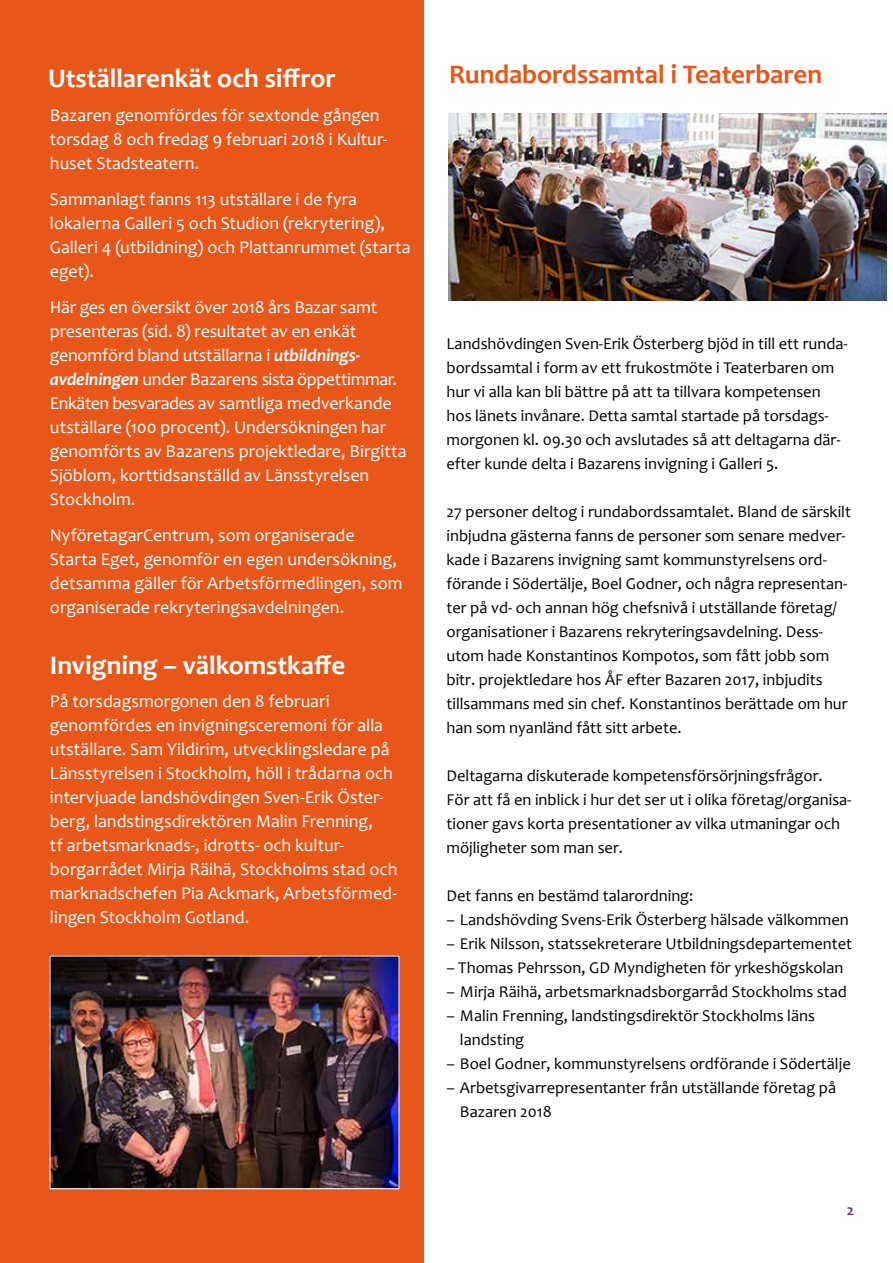
<style>
.page{position:relative;width:893px;height:1263px;background:#fff}
.page>*{position:absolute;margin:0;border:0;box-sizing:border-box;transform-origin:0 0}
.t1{font:700 27px "Candara";letter-spacing:-.005em;color:#fff}
.t2{font:700 27px "Candara";letter-spacing:-.005em;color:#e85619}
.t3{font:18px/24px "Candara";color:#fff}
.t4{font:16.5px/24px "Candara";color:#000}
.t5{font:700 15px "Candara";color:#79347a}
.s1{font-weight:700;font-style:italic}
</style>
<div class="page">
<div style="left:0;top:0;width:424px;height:1263px;background:#e85619"></div>
<img style="left:51px;top:957px;width:347px;height:230px">
<div style="left:49px;top:955px;width:351px;height:234px;border:1px solid #fff"></div>
<img style="left:448px;top:114px;width:438px;height:187px">
<h1 class="t1" style="left:48px;top:61px;width:289px">Utställarenkät och siffror</h1>
<h1 class="t2" style="left:449px;top:58px;width:375px">Rundabordssamtal i Teaterbaren</h1>
<p class="t3" style="left:50px;top:103px;width:339px">Bazaren genomfördes för sextonde gången torsdag 8 och fredag 9 februari 2018 i Kultur&shy;huset Stadsteatern.</p>
<p class="t3" style="left:50px;top:187px;width:362px">Sammanlagt fanns 113 utställare i de fyra lokalerna Galleri 5 och Studion (rekrytering), Galleri 4 (utbildning) och Plattanrummet (starta eget).</p>
<p class="t3" style="left:50px;top:295px;width:358px">Här ges en översikt över 2018 års Bazar samt presenteras (sid. 8) resultatet av en enkät genomförd bland utställarna i <span class="s1">utbildnings&shy;avdelningen</span> under Bazarens sista öppettimmar.<br>Enkäten besvarades av samtliga medverkande utställare (100 procent). Undersökningen har genomförts av Bazarens projektledare, Birgitta Sjöblom, korttidsanställd av Länsstyrelsen Stockholm.</p>
<p class="t3" style="left:50px;top:523px;width:354px">NyföretagarCentrum, som organiserade Starta Eget, genomför en egen undersökning, detsamma gäller för Arbetsförmedlingen, som organiserade rekryteringsavdelningen.</p>
<h1 class="t1" style="left:50px;top:648px;width:297px">Invigning – välkomstkaffe</h1>
<p class="t3" style="left:50px;top:688px;width:349px">På torsdagsmorgonen den 8 februari genomfördes en invigningsceremoni för alla utställare. Sam Yildirim, utvecklingsledare på Länsstyrelsen i Stockholm, höll i trådarna och intervjuade landshövdingen Sven-Erik Öster&shy;berg, landstingsdirektören Malin Frenning,<br>tf arbetsmarknads-, idrotts- och kultur&shy;borgarrådet Mirja Räihä, Stockholms stad och marknadschefen Pia Ackmark, Arbetsförmed&shy;lingen Stockholm Gotland.</p>
<p class="t4" style="left:446px;top:331px;width:403px">Landshövdingen Sven-Erik Österberg bjöd in till ett runda&shy;bordssamtal i form av ett frukostmöte i Teaterbaren om hur vi alla kan bli bättre på att ta tillvara kompetensen hos länets invånare. Detta samtal startade på torsdags&shy;morgonen kl. 09.30 och avslutades så att deltagarna där&shy;efter kunde delta i Bazarens invigning i Galleri 5.</p>
<p class="t4" style="left:446px;top:499px;width:406px">27 personer deltog i rundabordssamtalet. Bland de särskilt inbjudna gästerna fanns de personer som senare medver&shy;kade i Bazarens invigning samt kommunstyrelsens ord&shy;förande i Södertälje, Boel Godner, och några representan&shy;ter på vd- och annan hög chefsnivå i utställande företag/ organisationer i Bazarens rekryteringsavdelning. Dess&shy;utom hade Konstantinos Kompotos, som fått jobb som bitr. projektledare hos ÅF efter Bazaren 2017, inbjudits tillsammans med sin chef. Konstantinos berättade om hur han som nyanländ fått sitt arbete.</p>
<p class="t4" style="left:446px;top:764px;width:406px">Deltagarna diskuterade kompetensförsörjningsfrågor.<br>För att få en inblick i hur det ser ut i olika företag/organisa&shy;tioner gavs korta presentationer av vilka utmaningar och möjligheter som man ser.</p>
<p class="t4" style="left:446px;top:884px;width:248px">Det fanns en bestämd talarordning:</p>
<p class="t4" style="left:446px;top:908px;width:404px">– Landshövding Svens-Erik Österberg hälsade välkommen</p>
<p class="t4" style="left:446px;top:932px;width:407px">– Erik Nilsson, statssekreterare Utbildningsdepartementet</p>
<p class="t4" style="left:446px;top:956px;width:398px">– Thomas Pehrsson, GD Myndigheten för yrkeshögskolan</p>
<p class="t4" style="left:446px;top:980px;width:402px">– Mirja Räihä, arbetsmarknadsborgarråd Stockholms stad</p>
<p class="t4" style="left:460px;top:1004px;width:357px;text-indent:-13px">– Malin Frenning, landstingsdirektör Stockholms läns landsting</p>
<p class="t4" style="left:446px;top:1052px;width:406px">– Boel Godner, kommunstyrelsens ordförande i Södertälje</p>
<p class="t4" style="left:460px;top:1076px;width:378px;text-indent:-13px">– Arbetsgivarrepresentanter från utställande företag på<br>Bazaren 2018</p>
<p class="t5" style="left:847px;top:1201px;width:9px">2</p>
</div>
